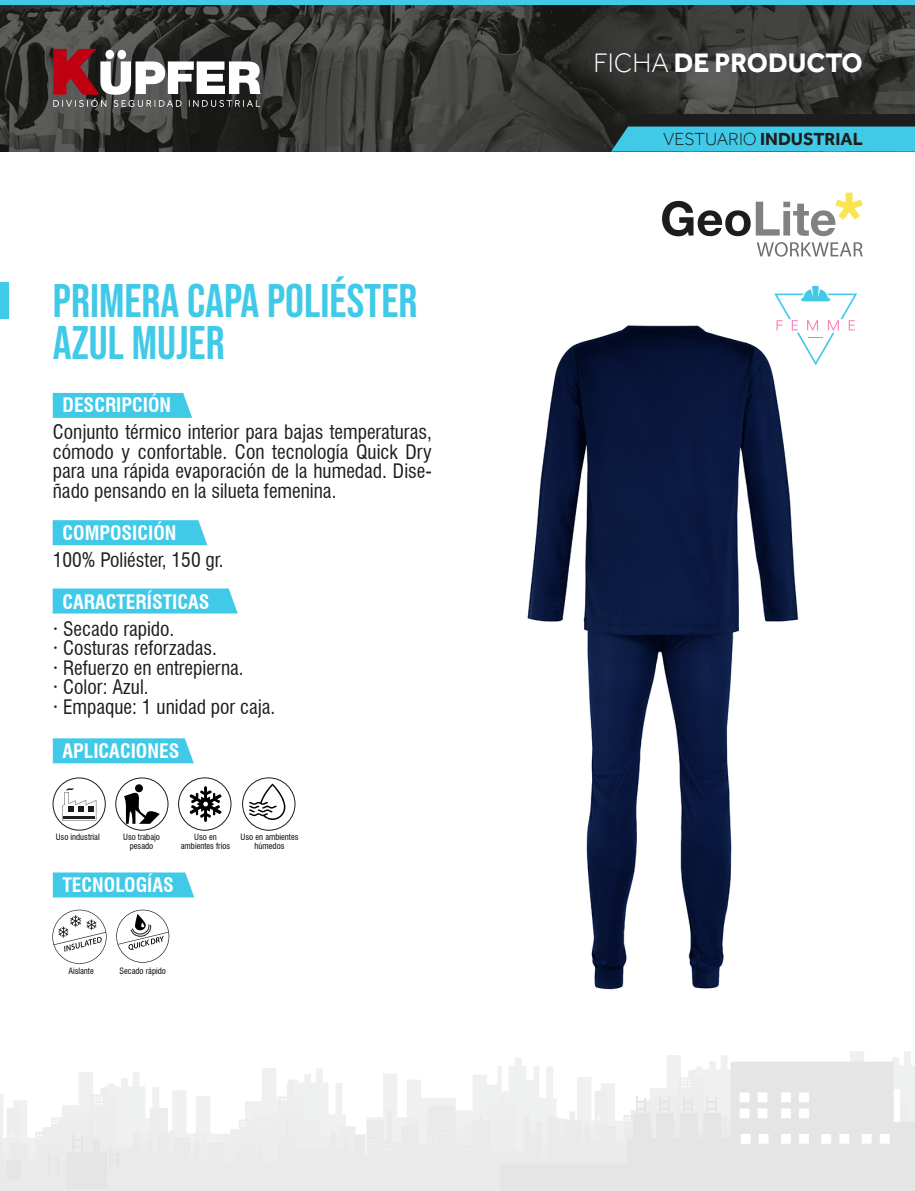
<style>
.page{position:relative;width:915px;height:1191px;background:#fff}
.page>*{position:absolute;margin:0;border:0;box-sizing:border-box;transform-origin:0 0}
.t1{font:47.1px "Bebas Neue";color:#41c9e8}
.t2{font:700 27.45px "Effra";color:#fff}
.t3{font:condensed 19.5px/19.5px "Swiss 721 BT";color:#1d1d1b;text-align:justify}
.t4{font:700 condensed 19.5px "Swiss 721 BT";color:#fff}
.t5{font:700 18px "Effra";color:#1d1d1b}
.t6{font:condensed 8.55px/8.2px "Swiss 721 BT";color:#000;text-align:center}
.s1{font-weight:300}
</style>
<div class="page">
<img style="left:0;top:5px;width:914px;height:147px">
<svg style="left:53px;top:49px;width:207px;height:58px"></svg>
<div style="left:0;top:0;width:914px;height:5px;background:#41c9e8"></div>
<svg style="left:611px;top:114px;width:303px;height:38px;background:#348b9e"></svg>
<svg style="left:662px;top:193px;width:200px;height:43px"></svg>
<svg style="left:756px;top:242px;width:106px;height:15px"></svg>
<svg style="left:0;top:1051px;width:914px;height:140px"></svg>
<img style="left:527px;top:325px;width:272px;height:665px">
<svg style="left:53px;top:738px;width:141px;height:25px;background:#49cbe9"></svg>
<svg style="left:53px;top:393px;width:139px;height:25px;background:#47cae8"></svg>
<div style="left:53px;top:520px;width:154px;height:25px;background:#41c9e8"></div>
<div style="left:53px;top:588px;width:185px;height:25px;background:#41c9e8"></div>
<div style="left:115px;top:777px;width:53px;height:53px;border:1px solid #1d1d1b;border-radius:50%"></div>
<svg style="left:124px;top:791px;width:36px;height:33px"></svg>
<div style="left:135px;top:784px;width:8px;height:8px;background:#000;border-radius:50%"></div>
<div style="left:53px;top:777px;width:53px;height:53px;border:1px solid #1d1d1b;border-radius:50%"></div>
<svg style="left:62px;top:788px;width:34px;height:32px"></svg>
<div style="left:178px;top:777px;width:53px;height:53px;border:1px solid #1d1d1b;border-radius:50%"></div>
<svg style="left:190px;top:786px;width:31px;height:36px"></svg>
<div style="left:242px;top:777px;width:53px;height:53px;border:1px solid #1d1d1b;border-radius:50%"></div>
<svg style="left:249px;top:783px;width:36px;height:37px"></svg>
<svg style="left:53px;top:872px;width:141px;height:25px;background:#4acbe9"></svg>
<svg style="left:116px;top:909px;width:53px;height:53px"></svg>
<svg style="left:52px;top:909px;width:55px;height:55px"></svg>
<div style="left:0;top:282px;width:9px;height:37px;background:#41c9e8"></div>
<svg style="left:774px;top:285px;width:82px;height:80px"></svg>
<h1 class="t1" style="left:53px;top:274px;width:366px">PRIMERA CAPA POLIÉSTER</h1>
<h1 class="t1" style="left:53px;top:316px;width:173px">AZUL MUJER</h1>
<p class="t4" style="left:62px;top:393px;width:110px">DESCRIPCIÓN</p>
<p class="t3" style="left:53px;top:422px;width:380px">Conjunto térmico interior para bajas temperaturas, cómodo y confortable. Con tecnología Quick Dry para una rápida evaporación de la humedad. Dise&shy;ñado pensando en la silueta femenina.</p>
<p class="t4" style="left:63px;top:521px;width:115px">COMPOSICIÓN</p>
<p class="t3" style="left:53px;top:550px;width:172px">100% Poliéster, 150 gr.</p>
<p class="t4" style="left:63px;top:590px;width:148px">CARACTERÍSTICAS</p>
<p class="t3" style="left:53px;top:619px;width:223px;text-align:left">· Secado rapido.<br>· Costuras reforzadas.<br>· Refuerzo en entrepierna.<br>· Color: Azul.<br>· Empaque: 1 unidad por caja.</p>
<p class="t4" style="left:63px;top:739px;width:118px">APLICACIONES</p>
<p class="t6" style="left:56px;top:833px;width:45px">Uso industrial</p>
<p class="t6" style="left:123px;top:833px;width:38px">Uso trabajo pesado</p>
<p class="t6" style="left:181px;top:833px;width:51px">Uso en ambientes fríos</p>
<p class="t6" style="left:240px;top:833px;width:59px">Uso en ambientes húmedos</p>
<p class="t4" style="left:63px;top:873px;width:113px">TECNOLOGÍAS</p>
<p class="t6" style="left:68px;top:966px;width:27px">Aislante</p>
<p class="t6" style="left:119px;top:966px;width:48px">Secado rápido</p>
<h2 class="t2" style="left:593px;top:48px;width:271px"><span class="s1">FICHA</span> DE PRODUCTO</h2>
<p class="t5" style="left:663px;top:129px;width:201px"><span class="s1">VESTUARIO</span> INDUSTRIAL</p>
</div>
